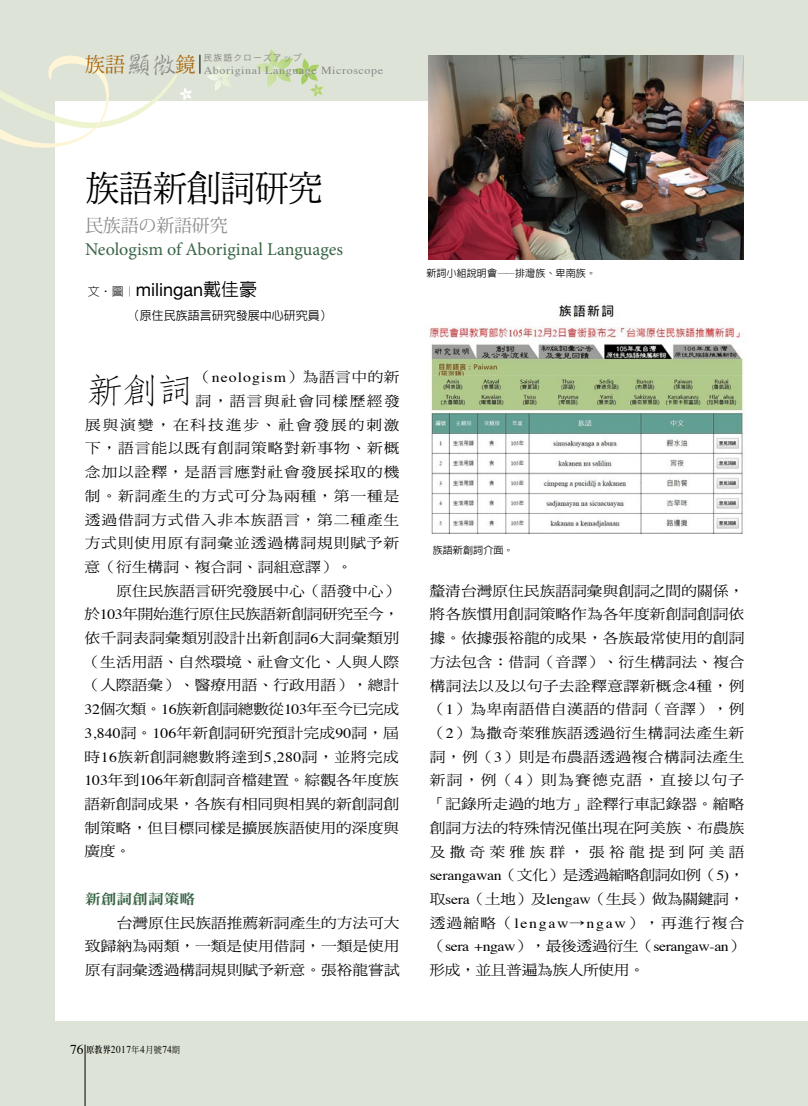
<style>
.page{position:relative;width:808px;height:1106px;background:#dde3d6}
.page>*{position:absolute;margin:0;border:0;box-sizing:border-box;transform-origin:0 0}
.t1{font:36px "DF Ming Std W5";letter-spacing:-.01em;color:#000;scale:.95 1}
.t2{font:300 35.55px "AR Fang Song B5";color:#000;scale:1.11 1}
.t3{font:18px "Minion Pro";color:#396545}
.t4{font:18px "Helvetica Neue";color:#000}
.t5{font:18px "Koz Min Pro";letter-spacing:-.01em;color:#898989}
.t6{font:14.1px/23.7px "DF Ming Std W5";color:#000;text-align:justify;scale:1.11 1}
.t7{font:14.1px "Times";letter-spacing:-.025em;color:#000;scale:1.11 1}
.t8{font:14.1px "Times";letter-spacing:.07em;color:#000;scale:1.11 1}
.t9{font:14.1px "DF Ming Std W5";letter-spacing:-.025em;color:#000;scale:1.11 1}
.t10{font:14.1px "DF Ming Std W9";color:#396545;scale:1.11 1}
.t11{font:500 12px "AR Hei B5";color:#000}
.t12{font:10.8px "Times";letter-spacing:.05em;color:#898989;scale:1.11 1}
.t13{font:10.5px "Times";letter-spacing:.05em;color:#000;scale:.9 1}
.t14{font:500 10.2px "AR Hei B5";color:#000}
.t15{font:9px "Heisei Kaku Go Std W3";letter-spacing:.1em;color:#898989}
.s1{font-family:"AR Xing Shu B5";font-weight:500;font-size:27.75px}
.s2{font-family:"AR Hei B5";font-weight:300;font-size:12px}
.s3{font-family:"AR Hei B5";font-weight:500}
.s4{font-family:"DF Ming Std W5"}
.s5{font-family:"Times"}
.s6{font-size:13.5px}
.s7{font-family:"AR Ming B5";font-weight:800;font-size:9px}
.s8{font-family:"DF Ming Std W5";font-size:9px}
.s9{font-family:"DF Ming Std W3"}
</style>
<div class="page">
<hr style="left:85px;top:1044px;width:1px;height:62px;background:#000">
<div style="left:55px;top:101px;width:753px;height:919px;background:#fff"></div>
<svg style="left:255px;top:49px;width:68px;height:48px"></svg>
<svg style="left:207px;top:66px;width:25px;height:25px"></svg>
<svg style="left:0;top:55px;width:192px;height:93px"></svg>
<svg style="left:200px;top:55px;width:1px;height:19px"></svg>
<img style="left:429px;top:304px;width:315px;height:230px">
<img style="left:429px;top:55px;width:315px;height:204px">
<p class="t15" style="left:204px;top:52px;width:100px">民族語クローズアップ</p>
<p class="t12" style="left:85px;top:60px;width:270px"><sup>族語</sup><span class="s1">顯微</span><sup>鏡</sup> Aboriginal Language Microscope</p>
<h1 class="t1" style="left:85px;top:169px;width:251px">族語新創詞研究</h1>
<p class="t5" style="left:85px;top:212px;width:144px">民族語の新語研究</p>
<p class="t3" style="left:85px;top:237px;width:259px">Neologism of Aboriginal Languages</p>
<p class="t4" style="left:88px;top:276px;width:171px"><span class="s2">文‧圖︱</span>milingan<span class="s3">戴佳豪</span></p>
<p class="t11" style="left:128px;top:309px;width:205px">（原住民族語言研究發展中心研究員）</p>
<h2 class="t2" style="left:85px;top:372px;width:101px">新創詞</h2>
<p class="t8" style="left:195px;top:364px;width:185px"><span class="s4">（</span>neologism<span class="s4">）為語言中的新</span></p>
<p class="t6" style="left:85px;top:389px;width:285px;text-indent:111px">詞，語言與社會同樣歷經發展與演變，在科技進步、社會發展的刺激下，語言能以既有創詞策略對新事物、新概念加以詮釋，是語言應對社會發展採取的機制。新詞產生的方式可分為兩種，第一種是透過借詞方式借入非本族語言，第二種產生方式則使用原有詞彙並透過構詞規則賦予新意（衍生構詞、複合詞、詞組意譯）。</p>
<p class="t6" style="left:84px;top:578px;width:285px;text-indent:32px">原住民族語言研究發展中心（語發中心）於<span class="s5">103</span>年開始進行原住民族語新創詞研究至今，依千詞表詞彙類別設計出新創詞<span class="s5">6</span>大詞彙類別（生活用語、自然環境、社會文化、人與人際（人際語彙）、醫療用語、行政用語），總計<span class="s5">32</span>個次類。<span class="s5">16</span>族新創詞總數從<span class="s5">103</span>年至今已完成<span class="s5">3,840</span>詞。<span class="s5">106</span>年新創詞研究預計完成<span class="s5">90</span>詞，屆時<span class="s5">16</span>族新創詞總數將達到<span class="s5">5,280</span>詞，並將完成<span class="s5">103</span>年到<span class="s5">106</span>年新創詞音檔建置。綜觀各年度族語新創詞成果，各族有相同與相異的新創詞創制策略，但目標同樣是擴展族語使用的深度與廣度。</p>
<p class="t10" style="left:85px;top:891px;width:101px">新創詞創詞策略</p>
<p class="t6" style="left:85px;top:910px;width:285px;text-indent:32px">台灣原住民族語推薦新詞產生的方法可大致歸納為兩類，一類是使用借詞，一類是使用原有詞彙透過構詞規則賦予新意。張裕龍嘗試</p>
<p class="t13" style="left:70px;top:1039px;width:124px"><span class="s6">76</span> <span class="s7">原教界</span>2017<span class="s8">年</span>4<span class="s8">月號</span>74<span class="s8">期</span></p>
<p class="t14" style="left:426px;top:268px;width:171px">新詞小組說明會——排灣族、卑南族。</p>
<p class="t14" style="left:433px;top:544px;width:82px">族語新創詞介面。</p>
<p class="t6" style="left:430px;top:578px;width:285px">釐清台灣原住民族語詞彙與創詞之間的關係，將各族慣用創詞策略作為各年度新創詞創詞依據。依據張裕龍的成果，各族最常使用的創詞方法包含：借詞（音譯）、衍生構詞法、複合構詞法以及以句子去詮釋意譯新概念<span class="s5">4</span>種，例（<span class="s5">1</span>）為卑南語借自漢語的借詞（音譯），例（<span class="s5">2</span>）為撒奇萊雅族語透過衍生構詞法產生新詞，例（<span class="s5">3</span>）則是布農語透過複合構詞法產生新詞，例（<span class="s5">4</span>）則為賽德克語，直接以句子「記錄所走過的地方」詮釋行車記錄器。縮略創詞方法的特殊情況僅出現在阿美族、布農族及撒奇萊雅族群，張裕龍提到阿美語<span class="s5">serangawan</span>（文化）是透過縮略創詞如例（<span class="s5">5)</span>，取<span class="s5">sera</span>（土地）及<span class="s5">lengaw</span>（生長）做為關鍵詞，透過縮略（<span class="s5">lengaw</span><span class="s9">→</span><span class="s5">ngaw</span>），再進行複合</p>
<p class="t7" style="left:430px;top:933px;width:285px"><span class="s4">（</span>sera +ngaw<span class="s4">），最後透過衍生（</span>serangaw-an<span class="s4">）</span></p>
<p class="t9" style="left:429px;top:962px;width:196px">形成，並且普遍為族人所使用。</p>
</div>
